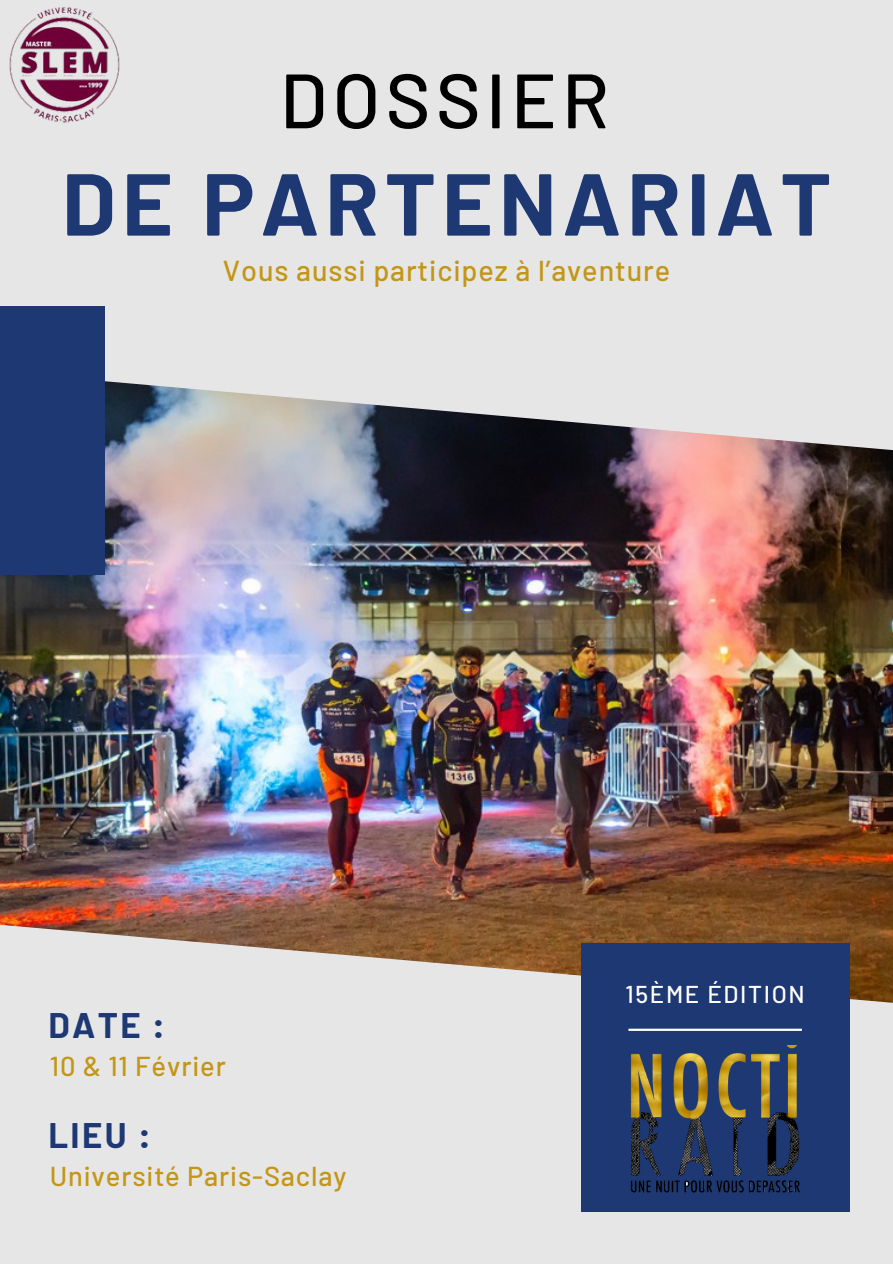
<style>
.page{position:relative;width:893px;height:1264px;background:#fff}
.page>*{position:absolute;margin:0;border:0;box-sizing:border-box;transform-origin:0 0}
.t1{font:700 87.75px "Barlow";letter-spacing:.065em;color:#1d3872}
.t2{font:500 76.8px "Barlow";letter-spacing:.065em;color:#000}
.t3{font:700 34.65px "Barlow";letter-spacing:.065em;color:#1d3872}
.t4{font:500 28.8px "Barlow";letter-spacing:.03em;color:#c39616}
.t5{font:500 27.3px "Barlow";letter-spacing:.03em;color:#c39616}
.t6{font:500 24.3px "Barlow";letter-spacing:.065em;color:#fff}
</style>
<div class="page">
<div style="left:0;top:0;width:892px;height:1263px;background:#e6e6e6"></div>
<img style="left:0;top:381px;width:892px;height:623px">
<div style="left:581px;top:943px;width:268px;height:268px;background:#1d3872"></div>
<div style="left:0;top:307px;width:105px;height:268px;background:#1d3872"></div>
<hr style="left:628px;top:1028px;width:173px;height:2px;background:#fff">
<img style="left:630px;top:1045px;width:170px;height:148px">
<img style="left:9px;top:7px;width:111px;height:116px">
<p class="t2" style="left:280px;top:51px;width:330px">DOSSIER</p>
<p class="t1" style="left:62px;top:148px;width:771px">DE PARTENARIAT</p>
<p class="t4" style="left:223px;top:252px;width:449px">Vous aussi participez à l’aventure</p>
<p class="t3" style="left:48px;top:1003px;width:118px">DATE :</p>
<p class="t5" style="left:50px;top:1048px;width:177px">10 &amp; 11 Février</p>
<p class="t3" style="left:48px;top:1113px;width:104px">LIEU :</p>
<p class="t5" style="left:50px;top:1158px;width:298px">Université Paris-Saclay</p>
<p class="t6" style="left:625px;top:978px;width:180px">15ÈME ÉDITION</p>
</div>
